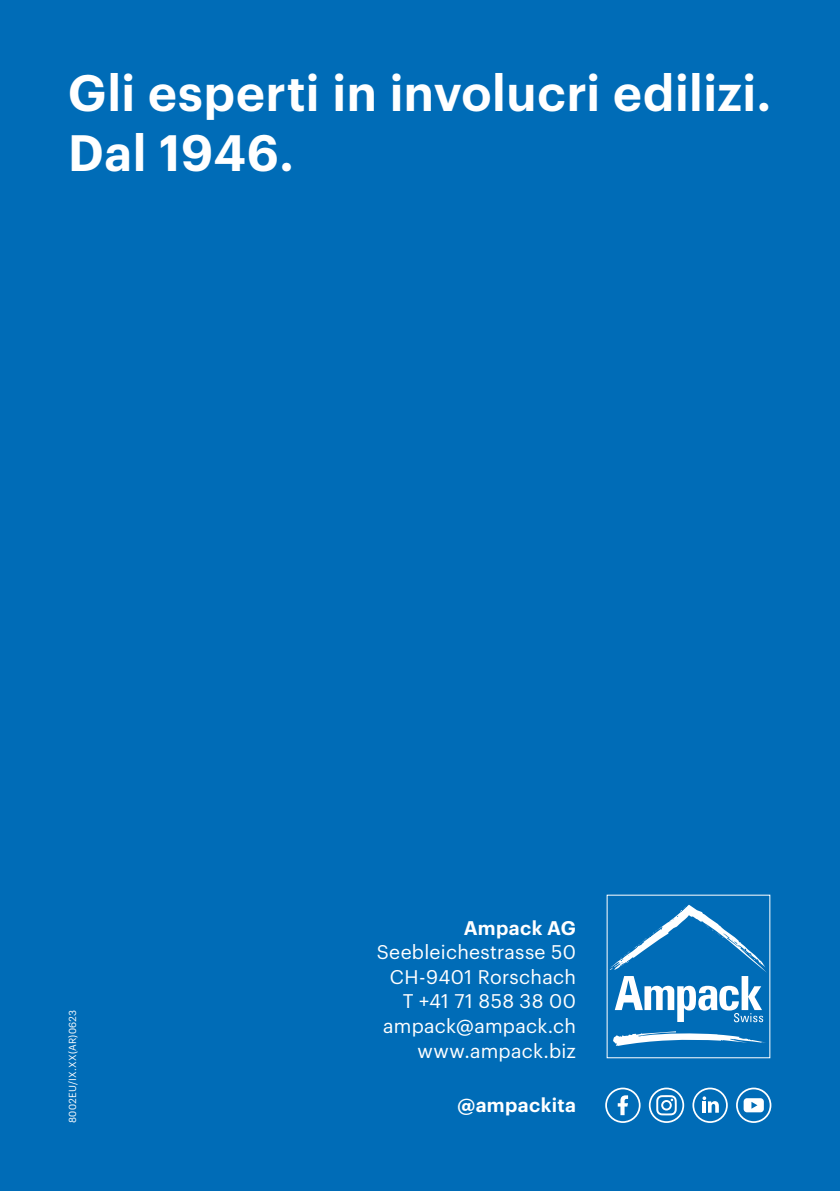
<style>
.page{position:relative;width:840px;height:1191px;background:#fff}
.page>*{position:absolute;margin:0;border:0;box-sizing:border-box;transform-origin:0 0}
.t1{font:600 50px/60px "Graphik";letter-spacing:.01em;color:#fff}
.t2{font:19.4px/24.6px "Graphik";letter-spacing:.015em;color:#fff;text-align:right}
.t3{font:600 19.4px "Graphik";letter-spacing:.02em;color:#fff}
.t4{font:10px "Graphik";letter-spacing:.02em;color:#fff}
</style>
<div class="page">
<div style="left:0;top:0;width:839px;height:1191px;background:#006cb7"></div>
<svg style="left:613px;top:1031px;width:153px;height:15px"></svg>
<svg style="left:609px;top:904px;width:157px;height:118px"></svg>
<svg style="left:605px;top:1087px;width:35px;height:36px"></svg>
<svg style="left:648px;top:1087px;width:35px;height:36px"></svg>
<svg style="left:692px;top:1087px;width:35px;height:36px"></svg>
<svg style="left:736px;top:1087px;width:35px;height:36px"></svg>
<h1 class="t1" style="left:68px;top:59px;width:704px">Gli esperti in involucri edilizi.<br>Dal 1946.</h1>
<p class="t4" style="left:65px;top:1123px;width:115px;rotate:-90deg">8002EU/IX.XX(AR)0623</p>
<p class="t3" style="left:463px;top:912px;width:114px">Ampack AG</p>
<p class="t2" style="left:376px;top:938px;width:201px">Seebleichestrasse 50<br>CH-9401 Rorschach<br>T +41 71 858 38 00 ampack@ampack.ch www.ampack.biz</p>
<p class="t3" style="left:457px;top:1090px;width:120px">@ampackita</p>
</div>
